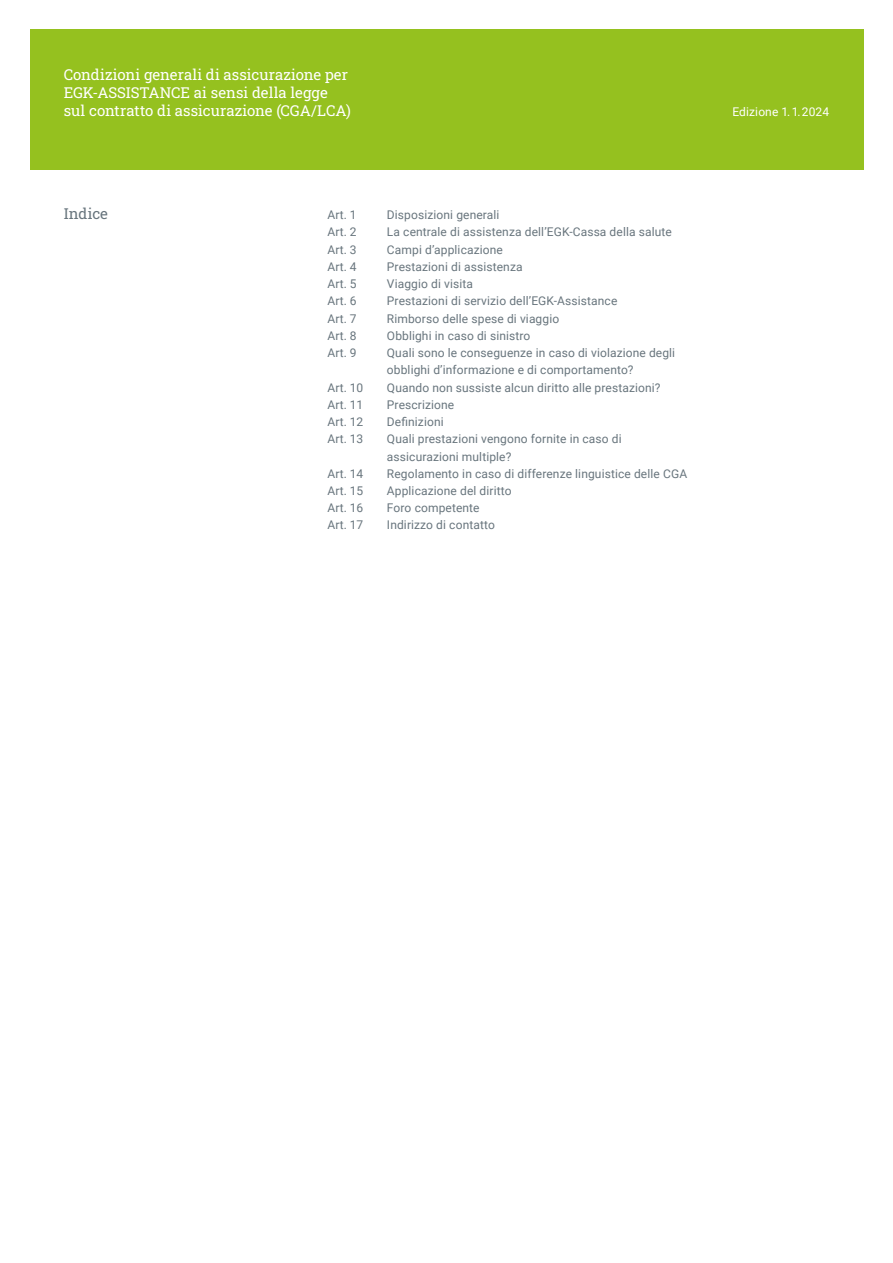
<style>
.page{position:relative;width:893px;height:1263px;background:#fff}
.page>*{position:absolute;margin:0;border:0;box-sizing:border-box;transform-origin:0 0}
.t1{font:15px/18px "Roboto Slab";color:#fff}
.t2{font:15px "Roboto Slab";letter-spacing:.005em;color:#68757d}
.t3{font:12px/17.2px "Roboto";letter-spacing:.01em;color:#68757d}
.t4{font:12px "Roboto";letter-spacing:.01em;color:#fff}
.s1{font-weight:700;font-size:12px;color:#95c11f}
</style>
<div class="page">
<div style="left:30px;top:30px;width:833px;height:140px;background:#95c11f"></div>
<p class="t1" style="left:64px;top:65px;width:289px"><span class="s1">2</span>Condizioni generali di assicurazione per<br>EGK-ASSISTANCE ai sensi della legge sul contratto di assicurazione (CGA/LCA)</p>
<p class="t2" style="left:64px;top:203px;width:46px">Indice</p>
<p class="t3" style="left:327px;top:206px;width:31px">Art. 1</p>
<p class="t3" style="left:387px;top:206px;width:114px">Disposizioni generali</p>
<p class="t3" style="left:327px;top:223px;width:31px">Art. 2</p>
<p class="t3" style="left:387px;top:223px;width:286px">La centrale di assistenza dell’EGK-Cassa della salute</p>
<p class="t3" style="left:327px;top:240px;width:31px">Art. 3</p>
<p class="t3" style="left:387px;top:240px;width:117px">Campi d’applicazione</p>
<p class="t3" style="left:327px;top:257px;width:31px">Art. 4</p>
<p class="t3" style="left:387px;top:257px;width:137px">Prestazioni di assistenza</p>
<p class="t3" style="left:327px;top:275px;width:31px">Art. 5</p>
<p class="t3" style="left:387px;top:275px;width:88px">Viaggio di visita</p>
<p class="t3" style="left:327px;top:292px;width:31px">Art. 6</p>
<p class="t3" style="left:387px;top:292px;width:232px">Prestazioni di servizio dell’EGK-Assistance</p>
<p class="t3" style="left:327px;top:309px;width:31px">Art. 7</p>
<p class="t3" style="left:387px;top:309px;width:174px">Rimborso delle spese di viaggio</p>
<p class="t3" style="left:327px;top:326px;width:31px">Art. 8</p>
<p class="t3" style="left:387px;top:326px;width:145px">Obblighi in caso di sinistro</p>
<p class="t3" style="left:327px;top:344px;width:31px">Art. 9</p>
<p class="t3" style="left:387px;top:344px;width:290px">Quali sono le conseguenze in caso di violazione degli obblighi d’informazione e di comportamento?</p>
<p class="t3" style="left:327px;top:378px;width:37px">Art. 10</p>
<p class="t3" style="left:387px;top:378px;width:275px">Quando non sussiste alcun diritto alle prestazioni?</p>
<p class="t3" style="left:327px;top:395px;width:37px">Art. 11</p>
<p class="t3" style="left:387px;top:395px;width:69px">Prescrizione</p>
<p class="t3" style="left:327px;top:413px;width:37px">Art. 12</p>
<p class="t3" style="left:387px;top:413px;width:58px">Definizioni</p>
<p class="t3" style="left:327px;top:430px;width:37px">Art. 13</p>
<p class="t3" style="left:387px;top:430px;width:236px">Quali prestazioni vengono fornite in caso di assicurazioni multiple?</p>
<p class="t3" style="left:327px;top:464px;width:37px">Art. 14</p>
<p class="t3" style="left:387px;top:464px;width:302px">Regolamento in caso di differenze linguistice delle CGA</p>
<p class="t3" style="left:327px;top:482px;width:37px">Art. 15</p>
<p class="t3" style="left:387px;top:482px;width:126px">Applicazione del diritto</p>
<p class="t3" style="left:327px;top:499px;width:37px">Art. 16</p>
<p class="t3" style="left:387px;top:499px;width:94px">Foro competente</p>
<p class="t3" style="left:327px;top:516px;width:37px">Art. 17</p>
<p class="t3" style="left:387px;top:516px;width:109px">Indirizzo di contatto</p>
<p class="t4" style="left:732px;top:103px;width:98px">Edizione 1.1.2024</p>
</div>
